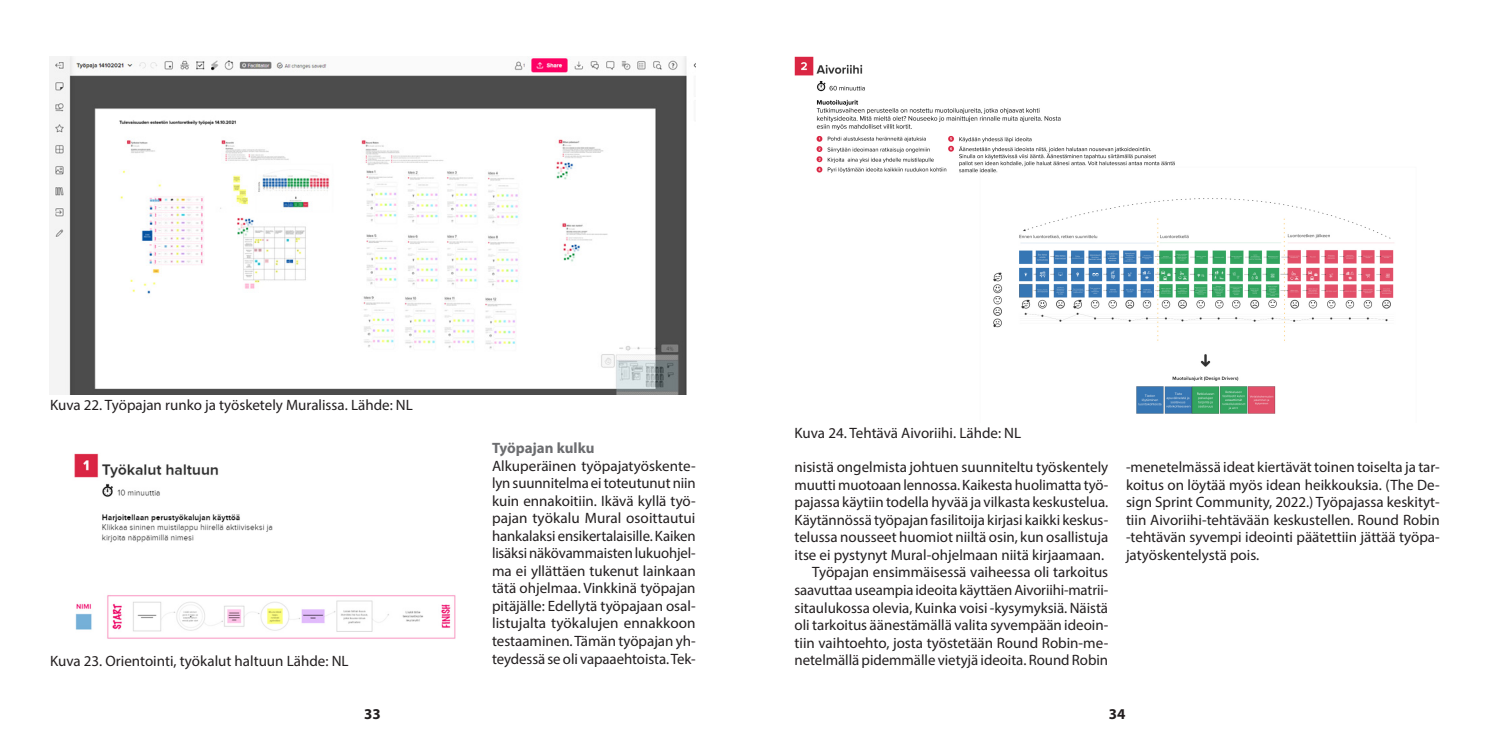
<style>
.page{position:relative;width:1489px;height:745px;background:#fff}
.page>*{position:absolute;margin:0;border:0;box-sizing:border-box;transform-origin:0 0}
.Perusleipä{font:15px/17.5px "Myriad Pro";color:#231f20;text-align:justify}
.Perusleipä_eka_kappa{font:15px/17.5px "Myriad Pro";color:#231f20;text-align:justify}
.Perusleipä_eka_kappa-2{font:15px "Myriad Variable Concept";color:#6c6d70}
.Perusleipä-2{font:700 15px "Myriad Pro";color:#231f20}
</style>
<div class="page">
<img style="left:50px;top:57px;width:645px;height:337px">
<img style="left:74px;top:453px;width:382px;height:186px">
<img style="left:794px;top:57px;width:600px;height:357px">
<p class="Perusleipä" style="left:50px;top:396px;width:364px">Kuva 22. Työpajan runko ja työsketely Muralissa. Lähde: NL</p>
<p class="Perusleipä" style="left:50px;top:651px;width:300px">Kuva 23. Orientointi, työkalut haltuun Lähde: NL</p>
<p class="Perusleipä_eka_kappa-2" style="left:492px;top:439px;width:104px">Työpajan kulku</p>
<p class="Perusleipä_eka_kappa" style="left:492px;top:456px;width:205px">Alkuperäinen työpajatyöskente&shy;lyn suunnitelma ei toteutunut niin kuin ennakoitiin. Ikävä kyllä työ&shy;pajan työkalu Mural osoittautui hankalaksi ensikertalaisille. Kaiken lisäksi näkövammaisten lukuohjel&shy;ma ei yllättäen tukenut lainkaan tätä ohjelmaa. Vinkkinä työpajan pitäjälle: Edellytä työpajaan osal&shy;listujalta työkalujen ennakkoon testaaminen. Tämän työpajan yh&shy;teydessä se oli vapaaehtoista. Tek-</p>
<p class="Perusleipä" style="left:794px;top:424px;width:228px">Kuva 24. Tehtävä Aivoriihi. Lähde: NL</p>
<p class="Perusleipä_eka_kappa" style="left:794px;top:458px;width:315px">nisistä ongelmista johtuen suunniteltu työskentely muutti muotoaan lennossa. Kaikesta huolimatta työ&shy;pajassa käytiin todella hyvää ja vilkasta keskustelua.<br>Käytännössä työpajan fasilitoija kirjasi kaikki keskus&shy;telussa nousseet huomiot niiltä osin, kun osallistuja itse ei pystynyt Mural-ohjelmaan niitä kirjaamaan.</p>
<p class="Perusleipä" style="left:794px;top:563px;width:315px;text-indent:18px">Työpajan ensimmäisessä vaiheessa oli tarkoitus saavuttaa useampia ideoita käyttäen Aivoriihi-matrii&shy;sitaulukossa olevia, Kuinka voisi -kysymyksiä. Näistä oli tarkoitus äänestämällä valita syvempään ideoin&shy;tiin vaihtoehto, josta työstetään Round Robin-me&shy;netelmällä pidemmälle vietyjä ideoita. Round Robin</p>
<p class="Perusleipä" style="left:1125px;top:458px;width:315px">-menetelmässä ideat kiertävät toinen toiselta ja tar&shy;koitus on löytää myös idean heikkouksia. (The De&shy;sign Sprint Community, 2022.) Työpajassa keskityt&shy;tiin Aivoriihi-tehtävään keskustellen. Round Robin -tehtävän syvempi ideointi päätettiin jättää työpa&shy;jatyöskentelystä pois.</p>
<p class="Perusleipä-2" style="left:364px;top:703px;width:18px">33</p>
<p class="Perusleipä-2" style="left:1108px;top:703px;width:18px">34</p>
</div>
